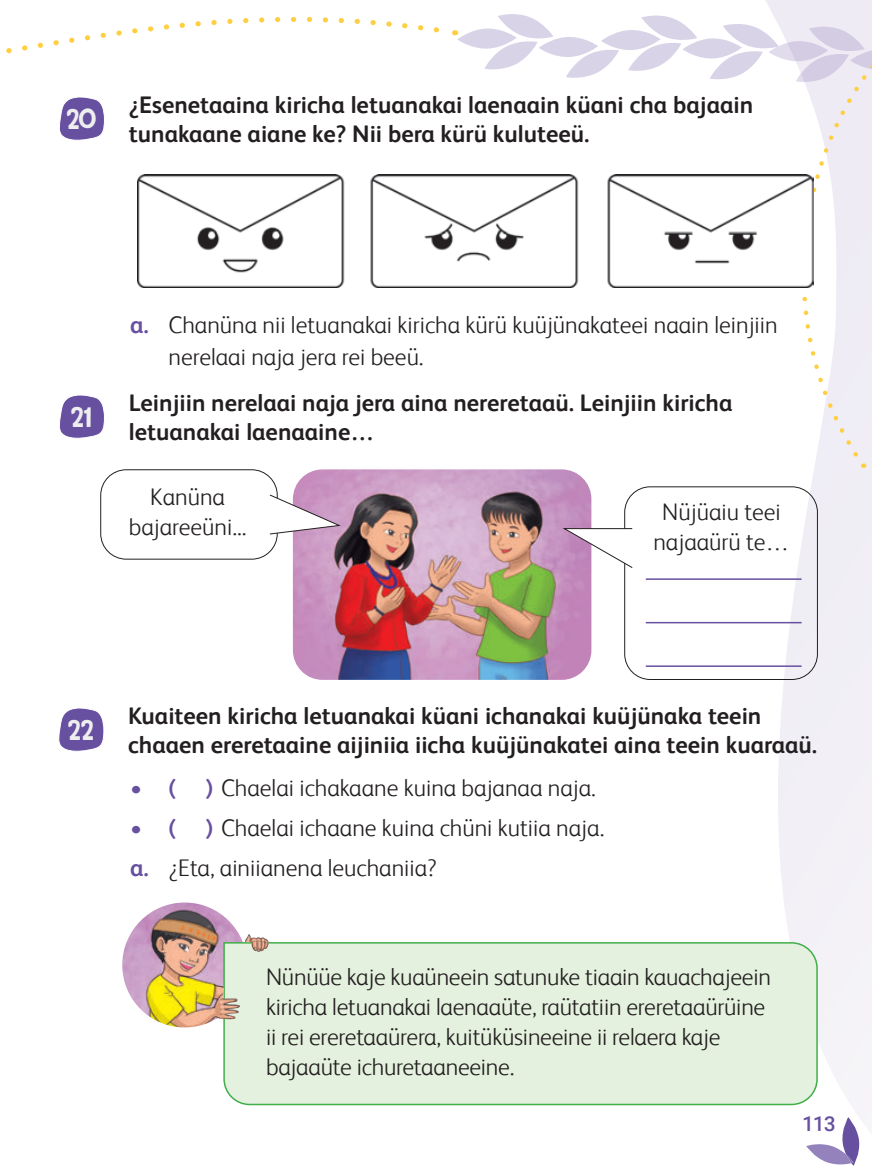
<style>
.page{position:relative;width:872px;height:1170px;background:#fff}
.page>*{position:absolute;margin:0;border:0;box-sizing:border-box;transform-origin:0 0}
.t1{font:30px "Glitter Candy";color:#eeeeef}
.t2{font:24px/30px "Dune";color:#231f20}
.t3{font:700 24px/28.8px "Dune";color:#231f20}
.t4{font:700 21px "Dune";color:#6850a1}
.s1{font-weight:700;color:#6850a1}
</style>
<div class="page">
<svg style="left:761px;top:0;width:111px;height:1166px"></svg>
<svg style="left:6px;top:16px;width:447px;height:215px"></svg>
<svg style="left:766px;top:82px;width:106px;height:378px"></svg>
<svg style="left:454px;top:14px;width:418px;height:68px"></svg>
<svg style="left:806px;top:1117px;width:54px;height:48px"></svg>
<svg style="left:59px;top:96px;width:46px;height:45px"></svg>
<svg style="left:59px;top:395px;width:46px;height:44px"></svg>
<svg style="left:59px;top:708px;width:45px;height:44px"></svg>
<img style="left:293px;top:469px;width:298px;height:210px">
<div style="left:100px;top:469px;width:178px;height:90px;border:1px solid #231f20;border-radius:26px"></div>
<div style="left:624px;top:486px;width:193px;height:193px;border:1px solid #231f20;border-radius:26px"></div>
<svg style="left:269px;top:494px;width:73px;height:41px"></svg>
<svg style="left:561px;top:528px;width:72px;height:40px"></svg>
<hr style="left:646px;top:578px;width:155px;height:2px;background:#6850a1">
<hr style="left:646px;top:622px;width:155px;height:1px;background:#6850a1">
<hr style="left:646px;top:665px;width:155px;height:2px;background:#6850a1">
<img style="left:138px;top:175px;width:209px;height:113px">
<img style="left:368px;top:175px;width:211px;height:113px">
<img style="left:607px;top:175px;width:207px;height:113px">
<img style="left:122px;top:902px;width:125px;height:125px;border-radius:62px">
<div style="left:223px;top:941px;width:595px;height:164px;background:#e4f1de"></div>
<img style="left:213px;top:925px;width:56px;height:96px">
<p class="t1" style="left:66px;top:100px;width:32px">20</p>
<p class="t3" style="left:129px;top:89px;width:626px">¿Esenetaaina kiricha letuanakai laenaain küani cha bajaain tunakaane aiane ke? Nii bera kürü kuluteeü.</p>
<p class="t1" style="left:71px;top:398px;width:23px">21</p>
<p class="t2" style="left:168px;top:308px;width:611px;line-height:31.5px;text-indent:-38px"><span class="s1">a.</span> Chanüna nii letuanakai kiricha kürü kuüjünakateei naain leinjiin nerelaai naja jera rei beeü.</p>
<p class="t3" style="left:129px;top:387px;width:605px">Leinjiin nerelaai naja jera aina nereretaaü. Leinjiin kiricha letuanakai laenaaine…</p>
<p class="t2" style="left:129px;top:480px;width:119px;text-align:center">Kanüna bajareeüni...</p>
<p class="t2" style="left:653px;top:495px;width:138px;text-align:center">Nüjüaiu teei najaaürü te…</p>
<p class="t1" style="left:68px;top:711px;width:27px">22</p>
<p class="t3" style="left:128px;top:699px;width:690px">Kuaiteen kiricha letuanakai küani ichanakai kuüjünaka teein chaaen ereretaaine aijiniia iicha kuüjünakatei aina teein kuaraaü.</p>
<p class="t2" style="left:130px;top:771px;width:467px"><span class="s1">• ( )</span> Chaelai ichakaane kuina bajanaa naja.</p>
<p class="t2" style="left:130px;top:806px;width:475px;line-height:40px"><span class="s1">• ( )</span> Chaelai ichaane kuina chüni kutiia naja. <span class="s1">a.</span> ¿Eta, ainiianena leuchaniia?</p>
<p class="t2" style="left:266px;top:960px;width:506px">Nünüüe kaje kuaüneein satunuke tiaain kauachajeein kiricha letuanakai laenaaüte, raütatiin ereretaaürüine ii rei ereretaaürera, kuitüküsineeine ii relaera kaje bajaaüte ichuretaaneeine.</p>
<p class="t4" style="left:802px;top:1108px;width:35px">113</p>
</div>
